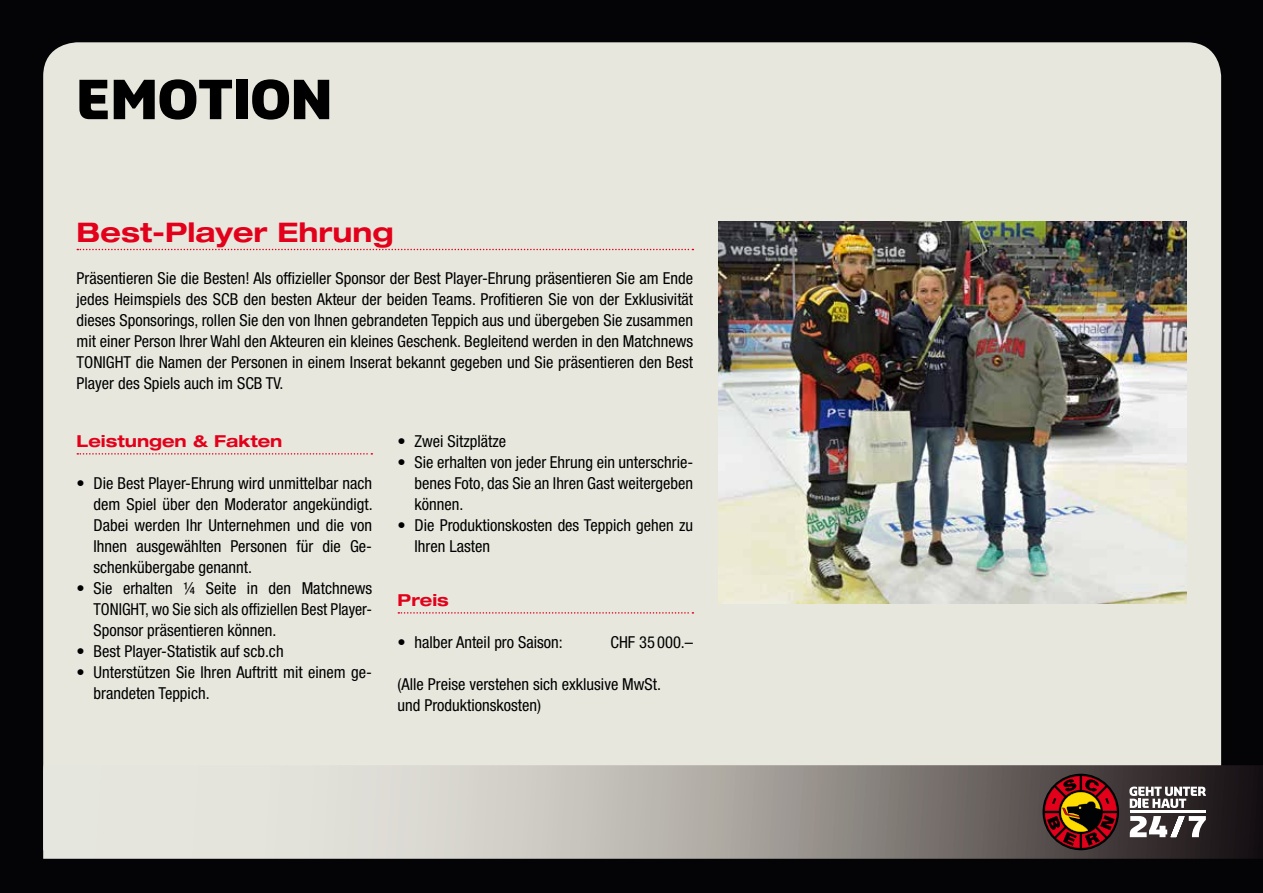
<style>
.page{position:relative;width:1263px;height:893px;background:#040407}
.page>*{position:absolute;margin:0;border:0;box-sizing:border-box;transform-origin:0 0}
.t1{font:900 52.5px "Sansa Slab";letter-spacing:.005em;color:#000}
.t2{font:700 expanded 27px "Helvetica Neue";color:#e2001a}
.t3{font:condensed 16.5px/21px "Helvetica Neue";color:#000;text-align:justify}
.t4{font:700 expanded 16.5px "Helvetica Neue";color:#e2001a}
</style>
<div class="page">
<div style="left:43px;top:42px;width:1178px;height:723px;background:#e7e7de"></div>
<svg style="left:43px;top:765px;width:1220px;height:94px;background:#aba8a3"></svg>
<svg style="left:1042px;top:774px;width:77px;height:76px"></svg>
<svg style="left:1045px;top:776px;width:72px;height:72px"></svg>
<hr style="left:1130px;top:811px;width:76px;height:2px;background:#fff">
<svg style="left:1129px;top:786px;width:77px;height:22px;background:#898586"></svg>
<svg style="left:1130px;top:816px;width:76px;height:21px;background:#959192"></svg>
<svg style="left:77px;top:249px;width:616px;height:1px"></svg>
<svg style="left:77px;top:453px;width:295px;height:2px"></svg>
<svg style="left:398px;top:612px;width:295px;height:2px"></svg>
<img style="left:719px;top:221px;width:467px;height:383px">
<h1 class="t1" style="left:77px;top:64px;width:257px">EMOTION</h1>
<h2 class="t2" style="left:77px;top:216px;width:318px">Best-Player Ehrung</h2>
<p class="t3" style="left:77px;top:268px;width:618px">Präsentieren Sie die Besten! Als offizieller Sponsor der Best Player-Ehrung präsentieren Sie am Ende jedes Heimspiels des SCB den besten Akteur der beiden Teams. Profitieren Sie von der Exklusivität dieses Sponsorings, rollen Sie den von Ihnen gebrandeten Teppich aus und übergeben Sie zusammen mit einer Person Ihrer Wahl den Akteuren ein kleines Geschenk. Begleitend werden in den Matchnews TONIGHT die Namen der Personen in einem Inserat bekannt gegeben und Sie präsentieren den Best Player des Spiels auch im SCB TV.</p>
<p class="t4" style="left:77px;top:430px;width:207px">Leistungen &amp; Fakten</p>
<p class="t3" style="left:94px;top:472px;width:281px;text-indent:-17px">• Die Best Player-Ehrung wird unmittelbar nach dem Spiel über den Moderator angekündigt.<br>Dabei werden Ihr Unternehmen und die von Ihnen ausgewählten Personen für die Ge&shy;schenkübergabe genannt.</p>
<p class="t3" style="left:94px;top:577px;width:280px;text-indent:-17px">• Sie erhalten ¼ Seite in den Matchnews TONIGHT, wo Sie sich als offiziellen Best Player-Sponsor präsentieren können.</p>
<p class="t3" style="left:77px;top:640px;width:209px">• Best Player-Statistik auf scb.ch</p>
<p class="t3" style="left:94px;top:661px;width:280px;text-indent:-17px">• Unterstützen Sie Ihren Auftritt mit einem ge&shy;brandeten Teppich.</p>
<p class="t3" style="left:398px;top:430px;width:110px">• Zwei Sitzplätze</p>
<p class="t3" style="left:415px;top:451px;width:280px;text-indent:-17px">• Sie erhalten von jeder Ehrung ein unterschrie&shy;benes Foto, das Sie an Ihren Gast weitergeben können.</p>
<p class="t3" style="left:415px;top:514px;width:280px;text-indent:-17px">• Die Produktionskosten des Teppich gehen zu<br>Ihren Lasten</p>
<p class="t4" style="left:398px;top:589px;width:53px">Preis</p>
<p class="t3" style="left:398px;top:631px;width:167px">• halber Anteil pro Saison:</p>
<p class="t3" style="left:610px;top:631px;width:84px">CHF 35 000.–</p>
<p class="t3" style="left:398px;top:673px;width:265px">(Alle Preise verstehen sich exklusive MwSt. und Produktionskosten)</p>
</div>
